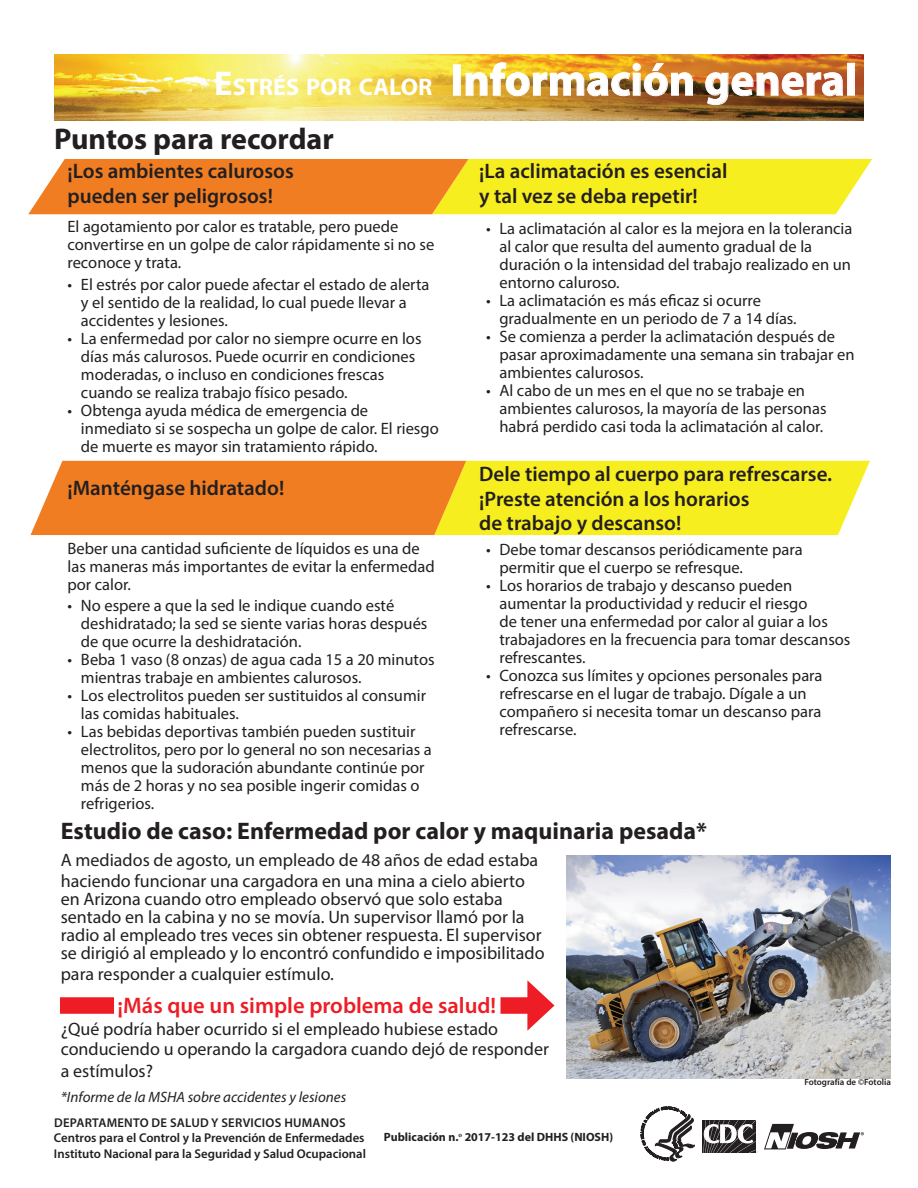
<style>
.page{position:relative;width:918px;height:1188px;background:#fff}
.page>*{position:absolute;margin:0;border:0;box-sizing:border-box;transform-origin:0 0}
.t1{font:700 45px "Myriad Pro";color:#fff}
.t2{font:700 30px "Myriad Pro";color:#231f20}
.t3{font:700 24.15px "Myriad Pro";color:#fff}
.t4{font:700 24px "Myriad Pro";color:#231f20}
.t5{font:600 22.5px "Myriad Pro";color:#ee1c25}
.t6{font:600 21px/24.8px "Myriad Pro";color:#231f20}
.t7{font:18px/18px "Myriad Pro";color:#231f20}
.t8{font:16.5px/18px "Myriad Pro";color:#231f20}
.t9{font:italic 15px "Myriad Pro";color:#231f20}
.t10{font:600 12.75px "Myriad Pro";color:#231f20}
.t11{font:600 12.75px "Myriad Pro";letter-spacing:.02em;color:#231f20}
.t12{font:700 12px "Myriad Pro";color:#231f20}
.t13{font:600 9px "Myriad Pro";color:#231f20}
.s1{font-size:34.5px}
</style>
<div class="page">
<div style="left:60px;top:997px;width:54px;height:17px;background:#ee1c25"></div>
<img style="left:54px;top:54px;width:810px;height:67px">
<svg style="left:28px;top:159px;width:844px;height:55px"></svg>
<svg style="left:30px;top:461px;width:840px;height:74px"></svg>
<div style="left:501px;top:997px;width:37px;height:17px;background:#ee1c25"></div>
<svg style="left:527px;top:980px;width:28px;height:51px"></svg>
<img style="left:567px;top:856px;width:324px;height:222px">
<div style="left:702px;top:1120px;width:54px;height:33px;background:#231f20"></div>
<svg style="left:703px;top:1120px;width:55px;height:33px"></svg>
<svg style="left:641px;top:1107px;width:54px;height:54px"></svg>
<svg style="left:764px;top:1124px;width:100px;height:25px"></svg>
<h3 class="t3" style="left:214px;top:71px;width:220px"><span class="s1">E</span>STRÉS POR CALOR</h3>
<h1 class="t1" style="left:450px;top:51px;width:408px">Información general</h1>
<h2 class="t2" style="left:54px;top:119px;width:281px">Puntos para recordar</h2>
<h3 class="t6" style="left:68px;top:158px;width:228px">¡Los ambientes calurosos pueden ser peligrosos!</h3>
<p class="t8" style="left:68px;top:217px;width:368px">El agotamiento por calor es tratable, pero puede convertirse en un golpe de calor rápidamente si no se reconoce y trata.</p>
<p class="t8" style="left:81px;top:275px;width:350px;text-indent:-13px">• El estrés por calor puede afectar el estado de alerta y el sentido de la realidad, lo cual puede llevar a accidentes y lesiones.</p>
<p class="t8" style="left:81px;top:329px;width:342px;text-indent:-13px">• La enfermedad por calor no siempre ocurre en los días más calurosos. Puede ocurrir en condiciones moderadas, o incluso en condiciones frescas cuando se realiza trabajo físico pesado.</p>
<p class="t8" style="left:81px;top:401px;width:359px;text-indent:-13px">• Obtenga ayuda médica de emergencia de inmediato si se sospecha un golpe de calor. El riesgo de muerte es mayor sin tratamiento rápido.</p>
<h3 class="t6" style="left:479px;top:158px;width:250px;line-height:25.2px">¡La aclimatación es esencial y tal vez se deba repetir!</h3>
<p class="t8" style="left:500px;top:219px;width:354px;text-indent:-13px">• La aclimatación al calor es la mejora en la tolerancia al calor que resulta del aumento gradual de la duración o la intensidad del trabajo realizado en un entorno caluroso.</p>
<p class="t8" style="left:500px;top:291px;width:299px;text-indent:-13px">• La aclimatación es más efcaz si ocurre gradualmente en un periodo de 7 a 14 días.</p>
<p class="t8" style="left:500px;top:327px;width:357px;text-indent:-13px">• Se comienza a perder la aclimatación después de pasar aproximadamente una semana sin trabajar en ambientes calurosos.</p>
<p class="t8" style="left:500px;top:381px;width:329px;text-indent:-13px">• Al cabo de un mes en el que no se trabaje en ambientes calurosos, la mayoría de las personas habrá perdido casi toda la aclimatación al calor.</p>
<h3 class="t6" style="left:68px;top:475px;width:218px">¡Manténgase hidratado!</h3>
<p class="t8" style="left:68px;top:539px;width:369px">Beber una cantidad sufciente de líquidos es una de las maneras más importantes de evitar la enfermedad por calor.</p>
<p class="t8" style="left:81px;top:597px;width:348px;text-indent:-13px">• No espere a que la sed le indique cuando esté deshidratado; la sed se siente varias horas después de que ocurre la deshidratación.</p>
<p class="t8" style="left:81px;top:651px;width:355px;text-indent:-13px">• Beba 1 vaso (8 onzas) de agua cada 15 a 20 minutos mientras trabaje en ambientes calurosos.</p>
<p class="t8" style="left:81px;top:687px;width:347px;text-indent:-13px">• Los electrolitos pueden ser sustituidos al consumir las comidas habituales.</p>
<p class="t8" style="left:81px;top:723px;width:352px;text-indent:-13px">• Las bebidas deportivas también pueden sustituir electrolitos, pero por lo general no son necesarias a menos que la sudoración abundante continúe por más de 2 horas y no sea posible ingerir comidas o refrigerios.</p>
<h3 class="t6" style="left:479px;top:461px;width:354px">Dele tiempo al cuerpo para refrescarse. ¡Preste atención a los horarios<br>de trabajo y descanso!</h3>
<p class="t8" style="left:499px;top:540px;width:305px;text-indent:-13px">• Debe tomar descansos periódicamente para permitir que el cuerpo se refresque.</p>
<p class="t8" style="left:499px;top:576px;width:352px;text-indent:-13px">• Los horarios de trabajo y descanso pueden aumentar la productividad y reducir el riesgo<br>de tener una enfermedad por calor al guiar a los trabajadores en la frecuencia para tomar descansos refrescantes.</p>
<p class="t8" style="left:499px;top:666px;width:325px;text-indent:-13px">• Conozca sus límites y opciones personales para refrescarse en el lugar de trabajo. Dígale a un compañero si necesita tomar un descanso para refrescarse.</p>
<h2 class="t4" style="left:61px;top:815px;width:648px">Estudio de caso: Enfermedad por calor y maquinaria pesada*</h2>
<p class="t7" style="left:61px;top:849px;width:479px;line-height:21px">A mediados de agosto, un empleado de 48 años de edad estaba haciendo funcionar una cargadora en una mina a cielo abierto</p>
<p class="t7" style="left:61px;top:890px;width:485px">en Arizona cuando otro empleado observó que solo estaba sentado en la cabina y no se movía. Un supervisor llamó por la radio al empleado tres veces sin obtener respuesta. El supervisor se dirigió al empleado y lo encontró confundido e imposibilitado</p>
<p class="t7" style="left:61px;top:965px;width:275px">para responder a cualquier estímulo.</p>
<p class="t5" style="left:118px;top:991px;width:380px">¡Más que un simple problema de salud!</p>
<p class="t7" style="left:61px;top:1019px;width:490px;line-height:19.5px">¿Qué podría haber ocurrido si el empleado hubiese estado conduciendo u operando la cargadora cuando dejó de responder</p>
<p class="t7" style="left:61px;top:1062px;width:94px">a estímulos?</p>
<p class="t9" style="left:61px;top:1088px;width:287px">*Informe de la MSHA sobre accidentes y lesiones</p>
<p class="t11" style="left:54px;top:1115px;width:293px">DEPARTAMENTO DE SALUD Y SERVICIOS HUMANOS</p>
<p class="t10" style="left:54px;top:1130px;width:312px">Centros para el Control y la Prevención de Enfermedades</p>
<p class="t10" style="left:54px;top:1145px;width:314px">Instituto Nacional para la Seguridad y Salud Ocupacional</p>
<p class="t12" style="left:384px;top:1129px;width:231px">Publicación n.<sup>o</sup> 2017-123 del DHHS (NIOSH)</p>
<p class="t13" style="left:804px;top:1076px;width:88px">Fotografía de ©Fotolia</p>
</div>
